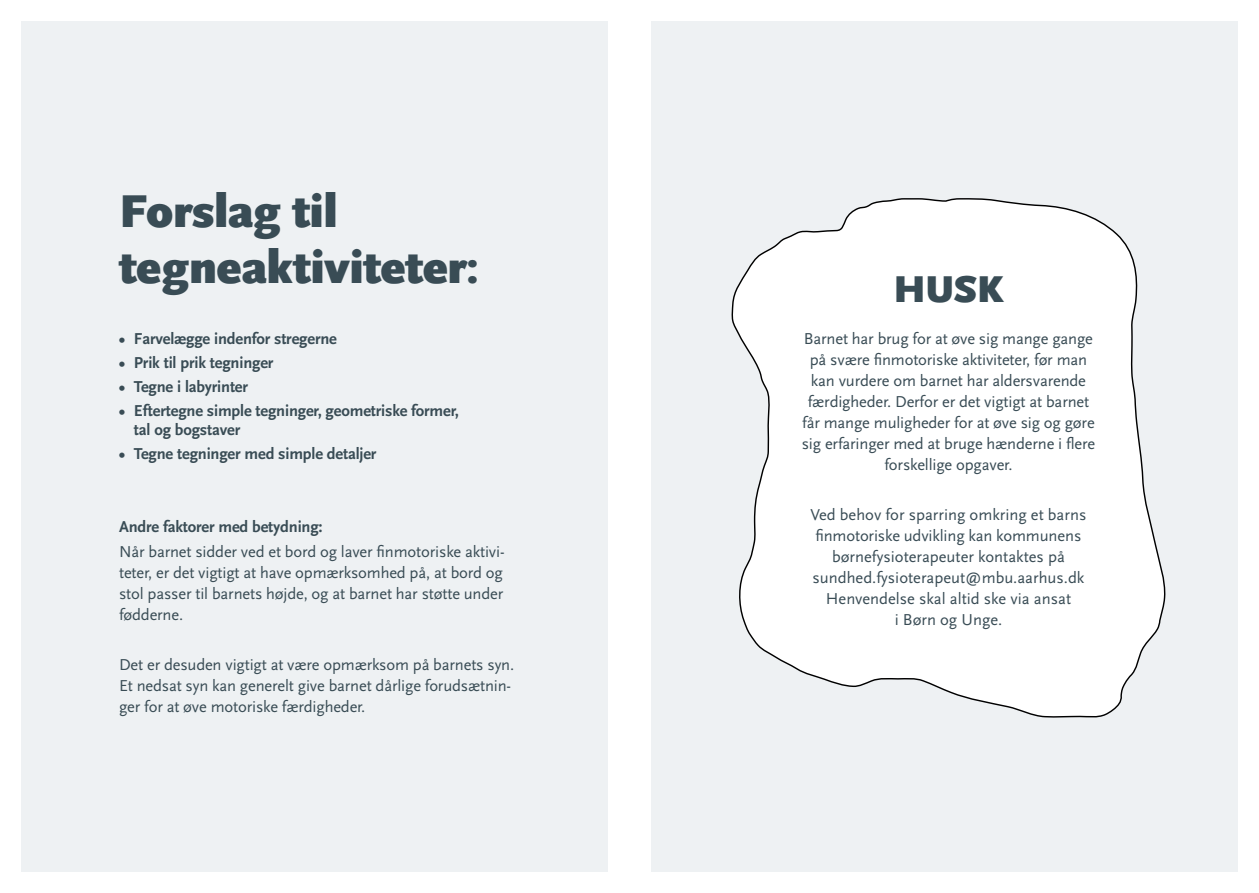
<style>
.page{position:relative;width:1259px;height:893px;background:#fff}
.page>*{position:absolute;margin:0;border:0;box-sizing:border-box;transform-origin:0 0}
.Brødtekst{font:900 48px "Scala Sans OT";letter-spacing:-.01em;color:#394c55}
.Brødtekst-2{font:900 39px "Scala Sans OT";color:#394c55}
.Brødtekst-3{font:16.5px/21px "Scala Sans OT";letter-spacing:-.01em;color:#394c55;text-align:center}
.Brødtekst-4{font:700 16.5px/19.5px "Scala Sans OT";letter-spacing:-.01em;color:#394c55}
</style>
<div class="page">
<div style="left:651px;top:21px;width:586px;height:851px;background:#eef1f3"></div>
<svg style="left:731px;top:198px;width:435px;height:520px"></svg>
<div style="left:21px;top:21px;width:587px;height:851px;background:#eef1f3"></div>
<p class="Brødtekst" style="left:119px;top:183px;width:220px">Forslag til</p>
<p class="Brødtekst" style="left:119px;top:240px;width:361px">tegneaktiviteter:</p>
<p class="Brødtekst-4" style="left:119px;top:329px;width:219px">• Farvelægge indenfor stregerne</p>
<p class="Brødtekst-4" style="left:119px;top:353px;width:156px">• Prik til prik tegninger</p>
<p class="Brødtekst-4" style="left:119px;top:377px;width:130px">• Tegne i labyrinter</p>
<p class="Brødtekst-4" style="left:134px;top:401px;width:326px;text-indent:-15px">• Eftertegne simple tegninger, geometriske former, tal og bogstaver</p>
<p class="Brødtekst-4" style="left:119px;top:444px;width:259px">• Tegne tegninger med simple detaljer</p>
<p class="Brødtekst-4" style="left:119px;top:517px;width:205px">Andre faktorer med betydning:</p>
<p class="Brødtekst-3" style="left:119px;top:541px;width:387px;text-align:justify">Når barnet sidder ved et bord og laver finmotoriske aktivi&shy;teter, er det vigtigt at have opmærksomhed på, at bord og stol passer til barnets højde, og at barnet har støtte under fødderne.</p>
<p class="Brødtekst-3" style="left:119px;top:655px;width:396px;text-align:left">Det er desuden vigtigt at være opmærksom på barnets syn.<br>Et nedsat syn kan generelt give barnet dårlige forudsætnin&shy;ger for at øve motoriske færdigheder.</p>
<p class="Brødtekst-2" style="left:893px;top:267px;width:112px">HUSK</p>
<p class="Brødtekst-3" style="left:801px;top:328px;width:295px">Barnet har brug for at øve sig mange gange på svære finmotoriske aktiviteter, før man kan vurdere om barnet har aldersvarende færdigheder. Derfor er det vigtigt at barnet får mange muligheder for at øve sig og gøre sig erfaringer med at bruge hænderne i flere forskellige opgaver.</p>
<p class="Brødtekst-3" style="left:810px;top:505px;width:277px">Ved behov for sparring omkring et barns finmotoriske udvikling kan kommunens børnefysioterapeuter kontaktes på sundhed.fysioterapeut@mbu.aarhus.dk Henvendelse skal altid ske via ansat<br>i Børn og Unge.</p>
</div>
